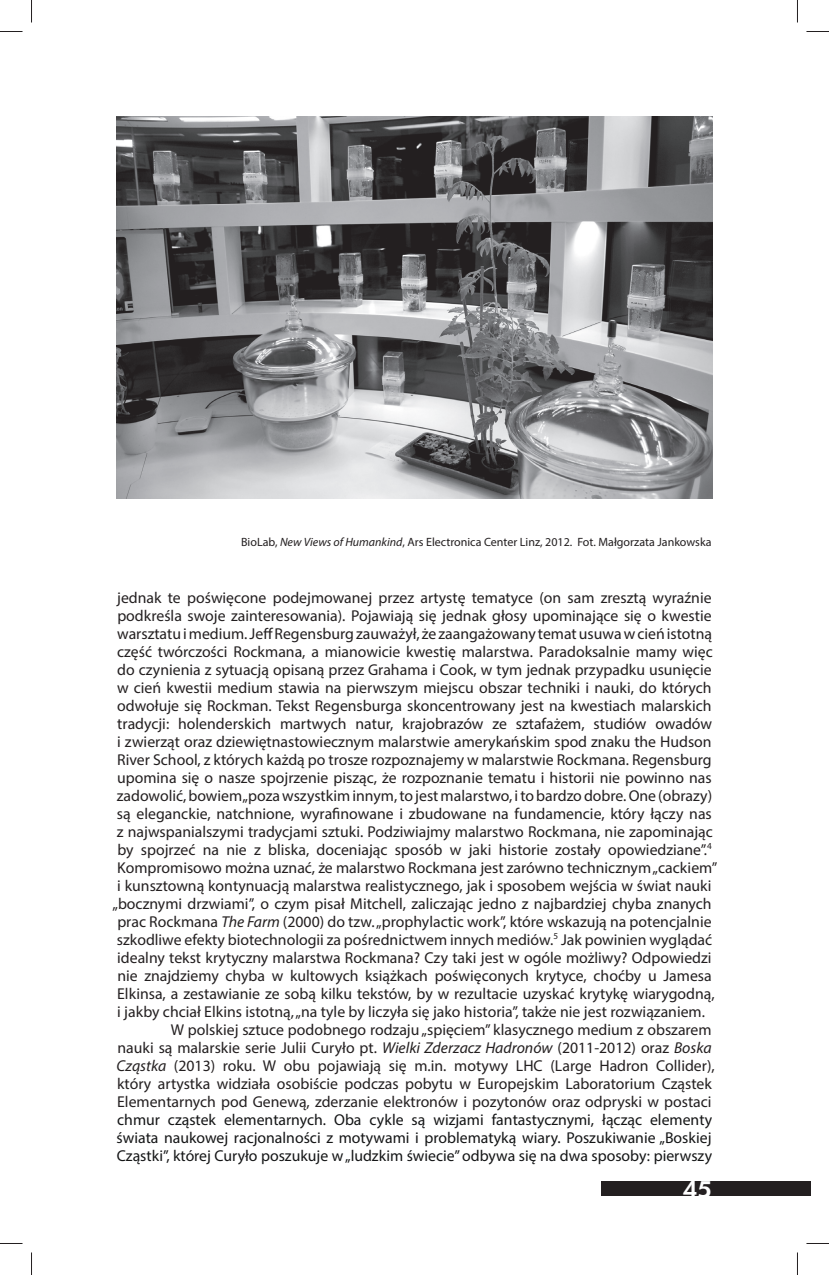
<style>
.page{position:relative;width:829px;height:1275px;background:#fff}
.page>*{position:absolute;margin:0;border:0;box-sizing:border-box;transform-origin:0 0}
.t1{font:800 24px "Futura BT";color:#fff}
.t2{font:15.75px "Myriad Pro";color:#231f20}
.t3{font:15.75px/18px "Myriad Pro";color:#141516;text-align:justify}
.t4{font:12px "Myriad Pro";color:#231f20}
.s1{font-style:italic}
</style>
<div class="page">
<div style="left:601px;top:1181px;width:209px;height:15px;background:#231f20"></div>
<img style="left:117px;top:117px;width:595px;height:382px">
<svg style="left:0;top:31px;width:22px;height:1px"></svg>
<svg style="left:806px;top:31px;width:22px;height:1px"></svg>
<svg style="left:0;top:1243px;width:22px;height:1px"></svg>
<svg style="left:806px;top:1243px;width:22px;height:1px"></svg>
<svg style="left:31px;top:0;width:1px;height:22px"></svg>
<svg style="left:31px;top:1252px;width:1px;height:23px"></svg>
<svg style="left:797px;top:0;width:1px;height:22px"></svg>
<svg style="left:797px;top:1252px;width:1px;height:23px"></svg>
<p class="t4" style="left:241px;top:537px;width:472px">BioLab, <span class="s1">New Views of Humankind</span>, Ars Electronica Center Linz, 2012. Fot. Małgorzata Jankowska</p>
<p class="t2" style="left:117px;top:591px;width:595px">jednak te poświęcone podejmowanej przez artystę tematyce (on sam zresztą wyraźnie</p>
<p class="t2" style="left:117px;top:609px;width:595px">podkreśla swoje zainteresowania). Pojawiają się jednak głosy upominające się o kwestie</p>
<p class="t2" style="left:117px;top:627px;width:596px">warsztatu i medium. Jeff Regensburg zauważył, że zaangażowany temat usuwa w cień istotną</p>
<p class="t2" style="left:117px;top:645px;width:597px">część twórczości Rockmana, a mianowicie kwestię malarstwa. Paradoksalnie mamy więc</p>
<p class="t2" style="left:117px;top:663px;width:595px">do czynienia z sytuacją opisaną przez Grahama i Cook, w tym jednak przypadku usunięcie</p>
<p class="t2" style="left:117px;top:681px;width:596px">w cień kwestii medium stawia na pierwszym miejscu obszar techniki i nauki, do których</p>
<p class="t2" style="left:117px;top:699px;width:596px">odwołuje się Rockman. Tekst Regensburga skoncentrowany jest na kwestiach malarskich</p>
<p class="t2" style="left:117px;top:717px;width:596px">tradycji: holenderskich martwych natur, krajobrazów ze sztafażem, studiów owadów</p>
<p class="t2" style="left:117px;top:735px;width:595px">i zwierząt oraz dziewiętnastowiecznym malarstwie amerykańskim spod znaku the Hudson</p>
<p class="t2" style="left:117px;top:753px;width:595px">River School, z których każdą po trosze rozpoznajemy w malarstwie Rockmana. Regensburg</p>
<p class="t2" style="left:117px;top:771px;width:596px">upomina się o nasze spojrzenie pisząc, że rozpoznanie tematu i historii nie powinno nas</p>
<p class="t2" style="left:117px;top:789px;width:596px">zadowolić, bowiem „poza wszystkim innym, to jest malarstwo, i to bardzo dobre. One (obrazy)</p>
<p class="t2" style="left:117px;top:807px;width:596px">są eleganckie, natchnione, wyrafinowane i zbudowane na fundamencie, który łączy nas</p>
<p class="t2" style="left:117px;top:825px;width:597px">z najwspanialszymi tradycjami sztuki. Podziwiajmy malarstwo Rockmana, nie zapominając</p>
<p class="t2" style="left:117px;top:843px;width:596px">by spojrzeć na nie z bliska, doceniając sposób w jaki historie zostały opowiedziane”.<sup>4</sup></p>
<p class="t2" style="left:117px;top:861px;width:601px">Kompromisowo można uznać, że malarstwo Rockmana jest zarówno technicznym „cackiem”</p>
<p class="t2" style="left:117px;top:879px;width:595px">i kunsztowną kontynuacją malarstwa realistycznego, jak i sposobem wejścia w świat nauki</p>
<p class="t2" style="left:112px;top:897px;width:600px">„bocznymi drzwiami”, o czym pisał Mitchell, zaliczając jedno z najbardziej chyba znanych</p>
<p class="t2" style="left:117px;top:915px;width:595px">prac Rockmana <span class="s1">The Farm</span> (2000) do tzw. „prophylactic work”, które wskazują na potencjalnie</p>
<p class="t2" style="left:117px;top:933px;width:596px">szkodliwe efekty biotechnologii za pośrednictwem innych mediów.<sup>5</sup> Jak powinien wyglądać</p>
<p class="t2" style="left:117px;top:951px;width:595px">idealny tekst krytyczny malarstwa Rockmana? Czy taki jest w ogóle możliwy? Odpowiedzi</p>
<p class="t2" style="left:117px;top:969px;width:595px">nie znajdziemy chyba w kultowych książkach poświęconych krytyce, choćby u Jamesa</p>
<p class="t2" style="left:117px;top:987px;width:599px">Elkinsa, a zestawianie ze sobą kilku tekstów, by w rezultacie uzyskać krytykę wiarygodną,</p>
<p class="t2" style="left:117px;top:1005px;width:589px">i jakby chciał Elkins istotną, „na tyle by liczyła się jako historia”, także nie jest rozwiązaniem.</p>
<p class="t2" style="left:171px;top:1023px;width:542px">W polskiej sztuce podobnego rodzaju „spięciem” klasycznego medium z obszarem</p>
<p class="t2" style="left:117px;top:1041px;width:595px">nauki są malarskie serie Julii Curyło pt. <span class="s1">Wielki Zderzacz Hadronów</span> (2011-2012) oraz <span class="s1">Boska</span></p>
<p class="t2" style="left:117px;top:1059px;width:599px"><span class="s1">Cząstka</span> (2013) roku. W obu pojawiają się m.in. motywy LHC (Large Hadron Collider),</p>
<p class="t2" style="left:117px;top:1077px;width:596px">który artystka widziała osobiście podczas pobytu w Europejskim Laboratorium Cząstek</p>
<p class="t2" style="left:117px;top:1095px;width:595px">Elementarnych pod Genewą, zderzanie elektronów i pozytonów oraz odpryski w postaci</p>
<p class="t3" style="left:116px;top:1111px;width:597px">chmur cząstek elementarnych. Oba cykle są wizjami fantastycznymi, łącząc elementy świata naukowej racjonalności z motywami i problematyką wiary. Poszukiwanie „Boskiej Cząstki”, której Curyło poszukuje w „ludzkim świecie” odbywa się na dwa sposoby: pierwszy</p>
<h1 class="t1" style="left:682px;top:1179px;width:31px">45</h1>
</div>
